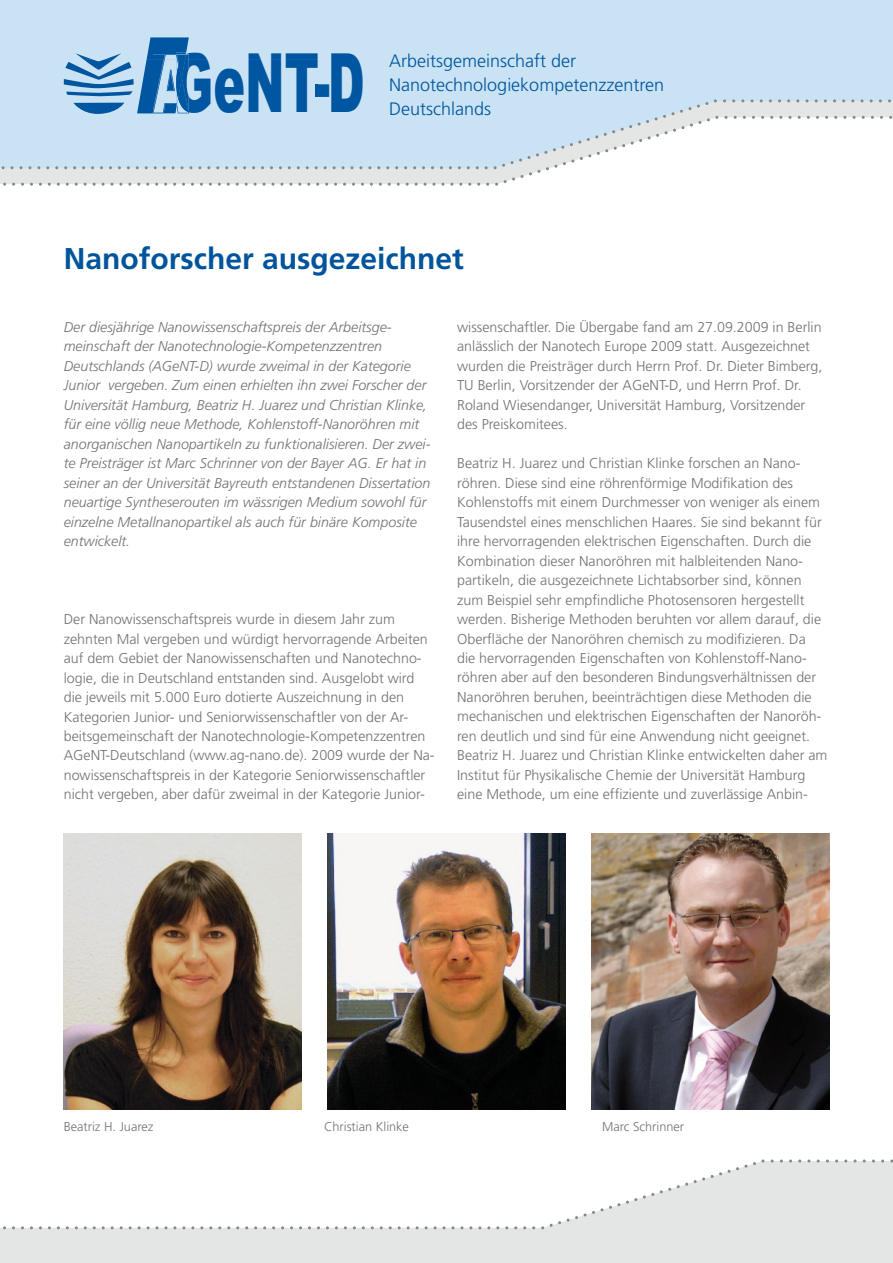
<style>
.page{position:relative;width:893px;height:1263px;background:#fff}
.page>*{position:absolute;margin:0;border:0;box-sizing:border-box;transform-origin:0 0}
.t1{font:900 81.9px "Arial";color:#0056a1;scale:.58 1}
.t2{font:700 30px "Frutiger LT";color:#00549b}
.t3{font:300 18px/24px "Frutiger LT";color:#00549b}
.t4{font:300 14.25px/19.5px "Frutiger LT";color:#717274}
.t5{font:italic 300 14.25px/19.5px "Frutiger LT";color:#717274}
.t6{font:300 12.75px "Frutiger LT";color:#717274}
.s1{color:#c9e3f5}
</style>
<div class="page">
<svg style="left:0;top:1159px;width:893px;height:83px"></svg>
<div style="left:0;top:0;width:893px;height:60px;background:#c9e3f5"></div>
<div style="left:0;top:1242px;width:893px;height:21px;background:#e4e5e5"></div>
<svg style="left:0;top:37px;width:893px;height:149px"></svg>
<img style="left:64px;top:833px;width:238px;height:277px">
<img style="left:327px;top:833px;width:239px;height:277px">
<img style="left:591px;top:833px;width:238px;height:277px">
<h1 class="t1" style="left:153px;top:23px;width:367px"><span class="s1">A</span>GeNT-D</h1>
<p class="t3" style="left:389px;top:49px;width:276px">Arbeitsgemeinschaft der<br>Nanotechnologiekompetenzzentren<br>Deutschlands</p>
<h2 class="t2" style="left:64px;top:241px;width:402px">Nanoforscher ausgezeichnet</h2>
<p class="t5" style="left:64px;top:317px;width:368px">Der diesjährige Nanowissenschaftspreis der Arbeitsge&shy;meinschaft der Nanotechnologie-Kompetenzzentren Deutschlands (AGeNT-D) wurde zweimal in der Kategorie Junior vergeben. Zum einen erhielten ihn zwei Forscher der Universität Hamburg, Beatriz H. Juarez und Christian Klinke, für eine völlig neue Methode, Kohlenstoff-Nanoröhren mit anorganischen Nanopartikeln zu funktionalisieren. Der zwei&shy;te Preisträger ist Marc Schrinner von der Bayer AG. Er hat in seiner an der Universität Bayreuth entstandenen Dissertation neuartige Syntheserouten im wässrigen Medium sowohl für einzelne Metallnanopartikel als auch für binäre Komposite entwickelt.</p>
<p class="t4" style="left:64px;top:609px;width:372px">Der Nanowissenschaftspreis wurde in diesem Jahr zum zehnten Mal vergeben und würdigt hervorragende Arbeiten auf dem Gebiet der Nanowissenschaften und Nanotechno&shy;logie, die in Deutschland entstanden sind. Ausgelobt wird die jeweils mit 5.000 Euro dotierte Auszeichnung in den Kategorien Junior- und Seniorwissenschaftler von der Ar&shy;beitsgemeinschaft der Nanotechnologie-Kompetenzzentren AGeNT-Deutschland (www.ag-nano.de). 2009 wurde der Na&shy;nowissenschaftspreis in der Kategorie Seniorwissenschaftler nicht vergeben, aber dafür zweimal in der Kategorie Junior-</p>
<p class="t4" style="left:457px;top:317px;width:367px">wissenschaftler. Die Übergabe fand am 27.09.2009 in Berlin anlässlich der Nanotech Europe 2009 statt. Ausgezeichnet wurden die Preisträger durch Herrn Prof. Dr. Dieter Bimberg, TU Berlin, Vorsitzender der AGeNT-D, und Herrn Prof. Dr.<br>Roland Wiesendanger, Universität Hamburg, Vorsitzender des Preiskomitees.</p>
<p class="t4" style="left:457px;top:454px;width:372px">Beatriz H. Juarez und Christian Klinke forschen an Nano&shy;röhren. Diese sind eine röhrenförmige Modifikation des Kohlenstoffs mit einem Durchmesser von weniger als einem Tausendstel eines menschlichen Haares. Sie sind bekannt für ihre hervorragenden elektrischen Eigenschaften. Durch die Kombination dieser Nanoröhren mit halbleitenden Nano&shy;partikeln, die ausgezeichnete Lichtabsorber sind, können zum Beispiel sehr empfindliche Photosensoren hergestellt werden. Bisherige Methoden beruhten vor allem darauf, die Oberfläche der Nanoröhren chemisch zu modifizieren. Da die hervorragenden Eigenschaften von Kohlenstoff-Nano&shy;röhren aber auf den besonderen Bindungsverhältnissen der Nanoröhren beruhen, beeinträchtigen diese Methoden die mechanischen und elektrischen Eigenschaften der Nanoröh&shy;ren deutlich und sind für eine Anwendung nicht geeignet.<br>Beatriz H. Juarez und Christian Klinke entwickelten daher am Institut für Physikalische Chemie der Universität Hamburg eine Methode, um eine effiziente und zuverlässige Anbin-</p>
<p class="t6" style="left:64px;top:1119px;width:91px">Beatriz H. Juarez</p>
<p class="t6" style="left:324px;top:1119px;width:87px">Christian Klinke</p>
<p class="t6" style="left:602px;top:1119px;width:83px">Marc Schrinner</p>
</div>
